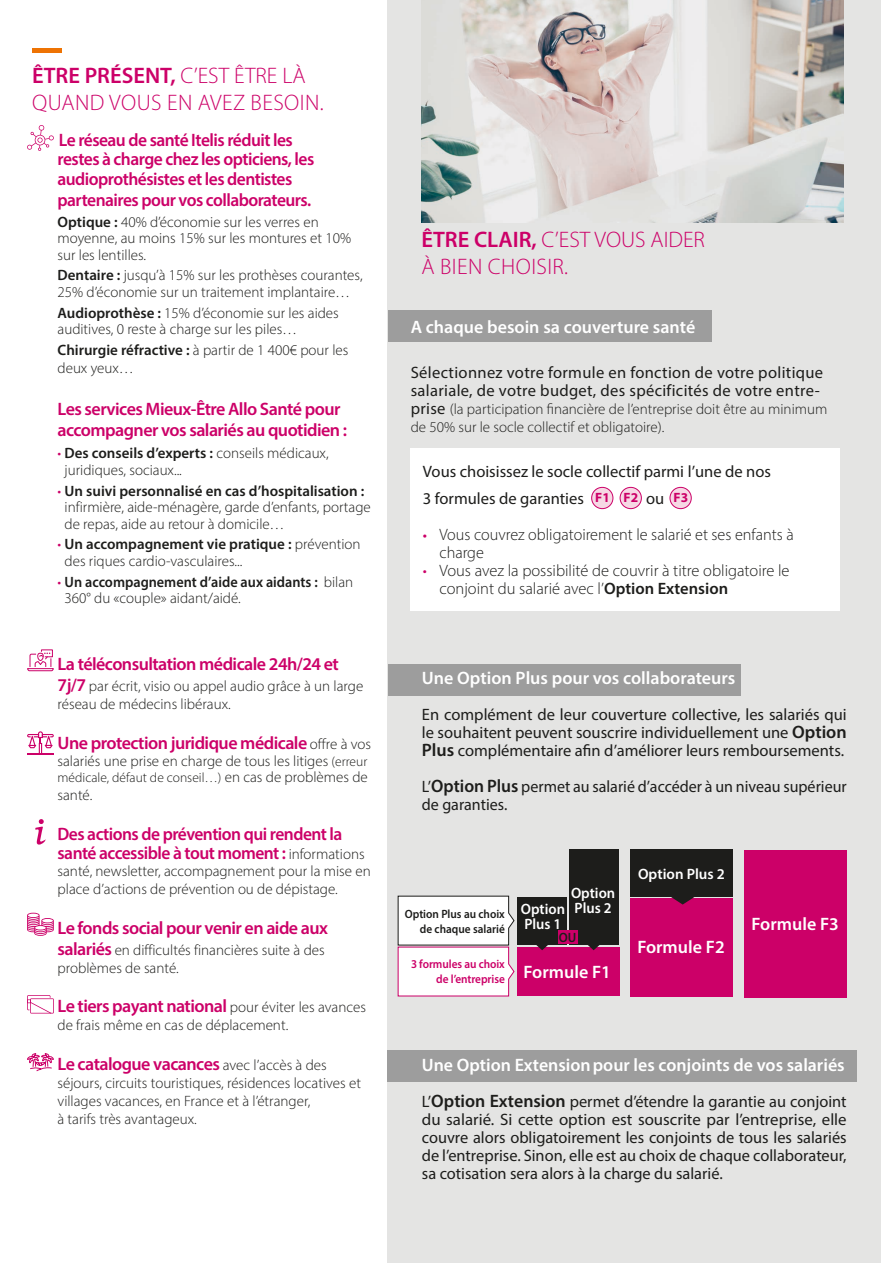
<style>
.page{position:relative;width:881px;height:1263px;background:#fff}
.page>*{position:absolute;margin:0;border:0;box-sizing:border-box;transform-origin:0 0}
.t1{font:300 22.5px "Myriad Pro";letter-spacing:.02em;color:#cc0068}
.t2{font:300 22.5px "Myriad Pro";color:#cc0068}
.t3{font:600 22.5px "Myriad Pro";color:#cc0068}
.t4{font:600 18px/20px "Myriad Pro";letter-spacing:-.03em;color:#cc0068}
.t5{font:600 18px "Myriad Pro";color:#fff}
.t6{font:16.5px/18px "Myriad Pro";color:#1d1d1b;text-align:justify}
.t7{font:300 16.5px/18px "Myriad Pro";color:#1d1d1b}
.t8{font:16.5px/18px "Myriad Pro";letter-spacing:.02em;color:#1d1d1b}
.t9{font:300 15px/16.5px "Myriad Pro";color:#1d1d1b}
.t10{font:600 15px/16.5px "Myriad Pro";color:#1d1d1b;scale:.95 1}
.t11{font:600 15px "Myriad Pro";color:#fff}
.t12{font:300 13.5px "Myriad Pro";color:#1d1d1b}
.t13{font:700 13.5px "Myriad Pro";color:#cc0068}
.t14{font:600 13.5px "Myriad Pro";color:#1d1d1b;scale:.95 1}
.t15{font:600 12px/15px "Myriad Pro";color:#1d1d1b;text-align:right;scale:.94 1}
.t16{font:600 12px/15px "Myriad Pro";letter-spacing:-.005em;color:#cc0068;text-align:right;scale:.94 1}
.s1{font-weight:300}
.s2{font-weight:600}
.s3{color:#cc0068}
.s4{font-weight:300;color:#cc0068}
.s5{font-weight:600;font-size:18px;color:#cc0068}
.s6{font-weight:300;font-size:15px;color:#1d1d1b}
.s7{font-size:13.5px}
.s8{font-size:15px}
.s9{font-weight:400;font-size:16.5px}
.s10{font-weight:400;font-size:15px;color:#cc0068}
.s11{font-weight:600;font-size:18px}
</style>
<div class="page">
<div style="left:387px;top:0;width:493px;height:1263px;background:#e4e4e3"></div>
<div style="left:388px;top:310px;width:323px;height:32px;background:#9d9d9d"></div>
<div style="left:388px;top:664px;width:352px;height:31px;background:#9d9d9d"></div>
<div style="left:387px;top:1049px;width:468px;height:32px;background:#9d9d9d"></div>
<div style="left:410px;top:448px;width:429px;height:163px;background:#fff"></div>
<svg style="left:27px;top:125px;width:27px;height:26px"></svg>
<svg style="left:27px;top:649px;width:27px;height:22px"></svg>
<svg style="left:27px;top:731px;width:27px;height:23px"></svg>
<svg style="left:35px;top:819px;width:11px;height:25px"></svg>
<svg style="left:27px;top:913px;width:27px;height:23px"></svg>
<svg style="left:27px;top:995px;width:27px;height:18px"></svg>
<svg style="left:27px;top:1053px;width:27px;height:18px"></svg>
<hr style="left:32px;top:49px;width:30px;height:4px;background:#ee7303">
<div style="left:569px;top:849px;width:50px;height:96px;background:#1d1d1b"></div>
<div style="left:517px;top:898px;width:49px;height:47px;background:#1d1d1b"></div>
<div style="left:630px;top:849px;width:102px;height:48px;background:#1d1d1b"></div>
<div style="left:517px;top:947px;width:102px;height:49px;background:#cc0068"></div>
<div style="left:630px;top:898px;width:102px;height:99px;background:#cc0068"></div>
<div style="left:743px;top:850px;width:102px;height:147px;background:#cc0068"></div>
<svg style="left:577px;top:934px;width:23px;height:16px"></svg>
<svg style="left:397px;top:896px;width:117px;height:100px;background:#f6f2f4"></svg>
<svg style="left:536px;top:945px;width:12px;height:5px"></svg>
<svg style="left:671px;top:897px;width:24px;height:7px"></svg>
<div style="left:557px;top:931px;width:20px;height:13px;background:#cc0068"></div>
<img style="left:421px;top:0;width:422px;height:222px">
<div style="left:591px;top:487px;width:21px;height:22px;background:#f6d8e4;border-radius:50%"></div>
<div style="left:591px;top:487px;width:22px;height:22px;border:1px solid #cc0068;border-radius:50%"></div>
<div style="left:620px;top:487px;width:21px;height:22px;background:#f6d8e4;border-radius:50%"></div>
<div style="left:619px;top:487px;width:22px;height:22px;border:1px solid #cc0068;border-radius:50%"></div>
<div style="left:669px;top:487px;width:22px;height:22px;background:#f6d8e4;border-radius:50%"></div>
<div style="left:669px;top:487px;width:22px;height:22px;border:1px solid #cc0068;border-radius:50%"></div>
<p class="t3" style="left:32px;top:62px;width:275px">ÊTRE PRÉSENT, <span class="s1">C’EST ÊTRE LÀ</span></p>
<p class="t1" style="left:32px;top:89px;width:293px">QUAND VOUS EN AVEZ BESOIN.</p>
<p class="t4" style="left:57px;top:129px;width:258px">Le réseau de santé Itelis réduit les restes à charge chez les opticiens, les audioprothésistes et les dentistes partenaires pour vos collaborateurs.</p>
<p class="t9" style="left:57px;top:213px;width:295px"><span class="s2">Optique :</span> 40% d’économie sur les verres en moyenne, au moins 15% sur les montures et 10% sur les lentilles.</p>
<p class="t9" style="left:57px;top:267px;width:306px"><span class="s2">Dentaire :</span> jusqu’à 15% sur les prothèses courantes,<br>25% d’économie sur un traitement implantaire…</p>
<p class="t9" style="left:57px;top:304px;width:283px"><span class="s2">Audioprothèse :</span> 15% d’économie sur les aides auditives, 0 reste à charge sur les piles…</p>
<p class="t9" style="left:57px;top:341px;width:292px;line-height:18px"><span class="s2">Chirurgie réfractive :</span> à partir de 1 400€ pour les deux yeux…</p>
<p class="t4" style="left:57px;top:398px;width:291px;line-height:21px">Les services Mieux-Être Allo Santé pour accompagner vos salariés au quotidien :</p>
<p class="t9" style="left:64px;top:445px;width:265px;text-indent:-7px"><span class="s3">•</span> <span class="s2">Des conseils d’experts :</span> conseils médicaux, juridiques, sociaux...</p>
<p class="t9" style="left:64px;top:482px;width:307px;text-indent:-7px"><span class="s3">•</span> <span class="s2">Un suivi personnalisé en cas d’hospitalisation : </span>infirmière, aide-ménagère, garde d’enfants, portage de repas, aide au retour à domicile…</p>
<p class="t9" style="left:64px;top:536px;width:297px;text-indent:-7px"><span class="s3">•</span> <span class="s2">Un accompagnement vie pratique :</span> prévention des riques cardio-vasculaires...</p>
<p class="t10" style="left:64px;top:573px;width:305px;text-indent:-7px"><span class="s4">•</span> Un accompagnement d’aide aux aidants : <span class="s1">bilan<br>360° du «couple» aidant/aidé.</span></p>
<p class="t4" style="left:57px;top:654px;width:283px">La téléconsultation médicale 24h/24 et</p>
<p class="t9" style="left:57px;top:677px;width:307px;line-height:18px"><span class="s5">7j/7</span> par écrit, visio ou appel audio grâce à un large réseau de médecins libéraux.</p>
<p class="t4" style="left:57px;top:732px;width:315px">Une protection juridique médicale <span class="s6">offre à vos</span></p>
<p class="t9" style="left:57px;top:752px;width:311px">salariés une prise en charge de tous les litiges <span class="s7">(erreur</span></p>
<p class="t12" style="left:57px;top:769px;width:311px">médicale, défaut de conseil…) <span class="s8">en cas de problèmes de</span></p>
<p class="t9" style="left:57px;top:787px;width:36px">santé.</p>
<p class="t4" style="left:57px;top:823px;width:308px;line-height:19.5px">Des actions de prévention qui rendent la santé accessible à tout moment : <span class="s6">informations</span></p>
<p class="t9" style="left:57px;top:862px;width:314px;line-height:18px">santé, newsletter, accompagnement pour la mise en place d’actions de prévention ou de dépistage.</p>
<p class="t4" style="left:57px;top:917px;width:272px">Le fonds social pour venir en aide aux</p>
<p class="t9" style="left:57px;top:940px;width:268px;line-height:18px"><span class="s5">salariés</span> en difficultés financières suite à des problèmes de santé.</p>
<p class="t4" style="left:57px;top:996px;width:310px">Le tiers payant national <span class="s6">pour éviter les avances</span></p>
<p class="t9" style="left:57px;top:1017px;width:232px">de frais même en cas de déplacement.</p>
<p class="t4" style="left:57px;top:1053px;width:270px">Le catalogue vacances <span class="s6">avec l’accès à des</span></p>
<p class="t9" style="left:57px;top:1074px;width:305px;line-height:18px">séjours, circuits touristiques, résidences locatives et villages vacances, en France et à l’étranger,<br>à tarifs très avantageux.</p>
<p class="t2" style="left:421px;top:225px;width:285px"><span class="s2">ÊTRE CLAIR,</span> C’EST VOUS AIDER</p>
<p class="t1" style="left:421px;top:252px;width:148px">À BIEN CHOISIR.</p>
<p class="t5" style="left:410px;top:316px;width:286px">A chaque besoin sa couverture santé</p>
<p class="t8" style="left:410px;top:363px;width:414px">Sélectionnez votre formule en fonction de votre politique salariale, de votre budget, des spécificités de votre entre-</p>
<p class="t9" style="left:410px;top:400px;width:418px;line-height:18px"><span class="s9">prise</span> (la participation financière de l’entreprise doit être au minimum de 50% sur le socle collectif et obligatoire).</p>
<p class="t6" style="left:423px;top:462px;width:349px">Vous choisissez le socle collectif parmi l’une de nos</p>
<p class="t6" style="left:423px;top:489px;width:162px">3 formules de garanties</p>
<p class="t6" style="left:646px;top:489px;width:20px">ou</p>
<p class="t7" style="left:439px;top:525px;width:355px;text-indent:-16px"><span class="s10">•</span> Vous couvrez obligatoirement le salarié et ses enfants à charge</p>
<p class="t7" style="left:439px;top:561px;width:351px;text-indent:-16px"><span class="s3">•</span> Vous avez la possibilité de couvrir à titre obligatoire le conjoint du salarié avec l’<span class="s2">Option Extension</span></p>
<p class="t13" style="left:595px;top:488px;width:16px">F1</p>
<p class="t13" style="left:623px;top:488px;width:16px">F2</p>
<p class="t13" style="left:673px;top:488px;width:16px">F3</p>
<p class="t5" style="left:422px;top:667px;width:315px">Une Option Plus pour vos collaborateurs</p>
<p class="t6" style="left:422px;top:705px;width:426px">En complément de leur couverture collective, les salariés qui le souhaitent peuvent souscrire individuellement une <span class="s11">Option Plus</span> complémentaire afin d’améliorer leurs remboursements.</p>
<p class="t6" style="left:422px;top:777px;width:426px">L’<span class="s11">Option Plus</span> permet au salarié d’accéder à un niveau supérieur de garanties.</p>
<p class="t15" style="left:404px;top:906px;width:108px">Option Plus au choix de chaque salarié</p>
<p class="t16" style="left:411px;top:956px;width:101px">3 formules au choix de l’entreprise</p>
<p class="t11" style="left:570px;top:883px;width:46px">Option</p>
<p class="t11" style="left:574px;top:898px;width:38px">Plus 2</p>
<p class="t11" style="left:520px;top:899px;width:46px">Option</p>
<p class="t11" style="left:524px;top:914px;width:38px">Plus 1</p>
<p class="t14" style="left:558px;top:929px;width:20px">OU</p>
<p class="t5" style="left:523px;top:960px;width:89px">Formule F1</p>
<p class="t11" style="left:637px;top:864px;width:88px">Option Plus 2</p>
<p class="t5" style="left:637px;top:936px;width:89px">Formule F2</p>
<p class="t5" style="left:751px;top:913px;width:89px">Formule F3</p>
<p class="t5" style="left:421px;top:1054px;width:424px">Une Option Extensionpour les conjoints de vos salariés</p>
<p class="t6" style="left:421px;top:1092px;width:426px">L’<span class="s11">Option Extension</span> permet d’étendre la garantie au conjoint du salarié. Si cette option est souscrite par l’entreprise, elle couvre alors obligatoirement les conjoints de tous les salariés de l’entreprise. Sinon, elle est au choix de chaque collaborateur, sa cotisation sera alors à la charge du salarié.</p>
</div>
